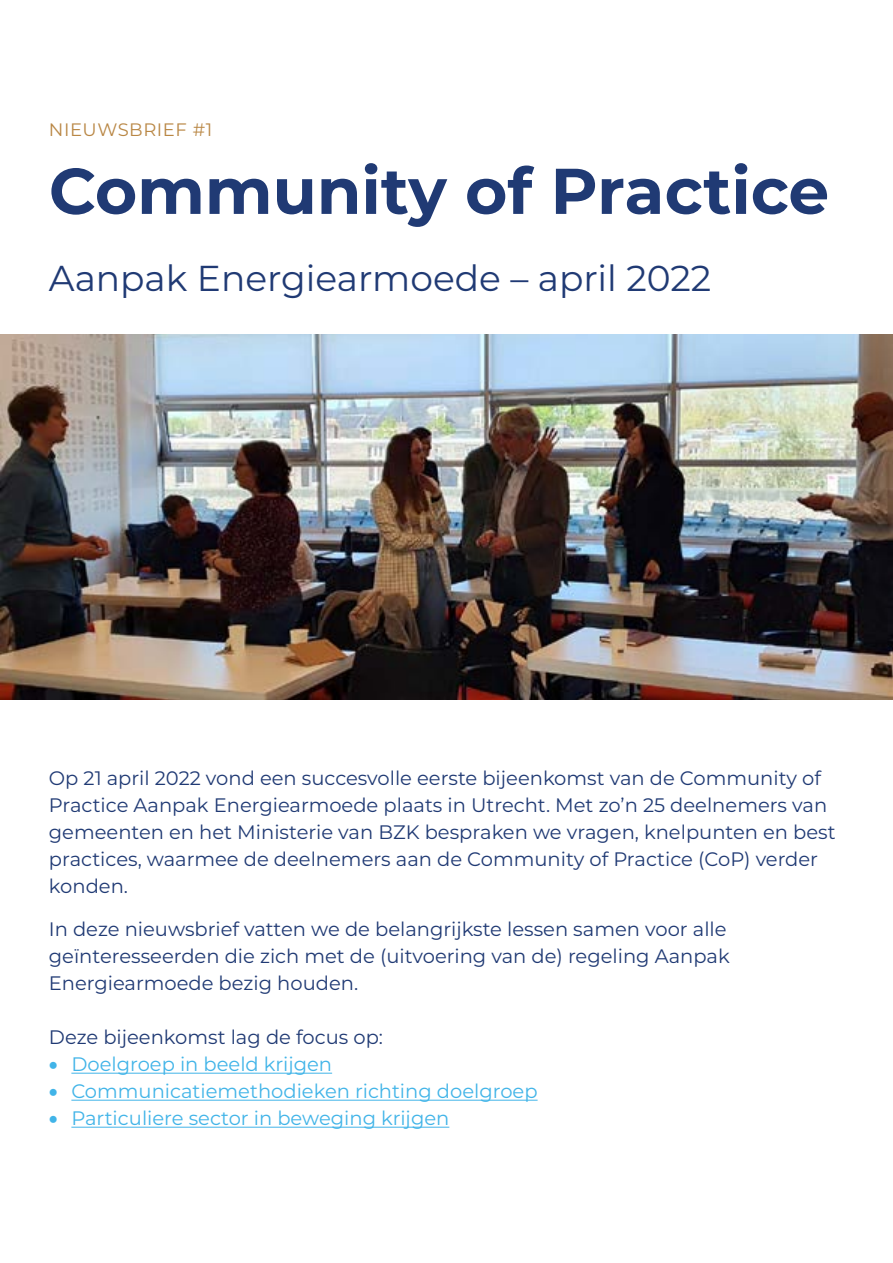
<style>
.page{position:relative;width:893px;height:1263px;background:#fff}
.page>*{position:absolute;margin:0;border:0;box-sizing:border-box;transform-origin:0 0}
.t1{font:700 64.5px "Montserrat";color:#203a74}
.t2{font:36px "Montserrat";color:#203a74}
.t3{font:19.5px/27px "Montserrat";color:#203a74}
.t4{font:19.5px "Montserrat";color:#41b4e8}
.t5{font:18px "Montserrat";letter-spacing:.03em;color:#b98745}
</style>
<div class="page">
<hr style="left:71px;top:1073px;width:261px;height:1px;background:#41b4e8">
<hr style="left:71px;top:1100px;width:467px;height:1px;background:#41b4e8">
<hr style="left:71px;top:1127px;width:378px;height:1px;background:#41b4e8">
<img style="left:0;top:334px;width:893px;height:365px">
<p class="t5" style="left:49px;top:118px;width:165px">NIEUWSBRIEF #1</p>
<h1 class="t1" style="left:49px;top:144px;width:782px">Community of Practice</h1>
<h2 class="t2" style="left:49px;top:254px;width:664px">Aanpak Energiearmoede – april 2022</h2>
<p class="t3" style="left:49px;top:763px;width:788px">Op 21 april 2022 vond een succesvolle eerste bijeenkomst van de Community of Practice Aanpak Energiearmoede plaats in Utrecht. Met zo’n 25 deelnemers van gemeenten en het Ministerie van BZK bespraken we vragen, knelpunten en best practices, waarmee de deelnemers aan de Community of Practice (CoP) verder konden.</p>
<p class="t3" style="left:49px;top:915px;width:682px">In deze nieuwsbrief vatten we de belangrijkste lessen samen voor alle geïnteresseerden die zich met de (uitvoering van de) regeling Aanpak<br>Energiearmoede bezig houden.</p>
<p class="t3" style="left:49px;top:1023px;width:336px">Deze bijeenkomst lag de focus op:</p>
<p class="t4" style="left:49px;top:1051px;width:285px">• Doelgroep in beeld krijgen</p>
<p class="t4" style="left:49px;top:1078px;width:490px">• Communicatiemethodieken richting doelgroep</p>
<p class="t4" style="left:49px;top:1105px;width:402px">• Particuliere sector in beweging krijgen</p>
</div>
